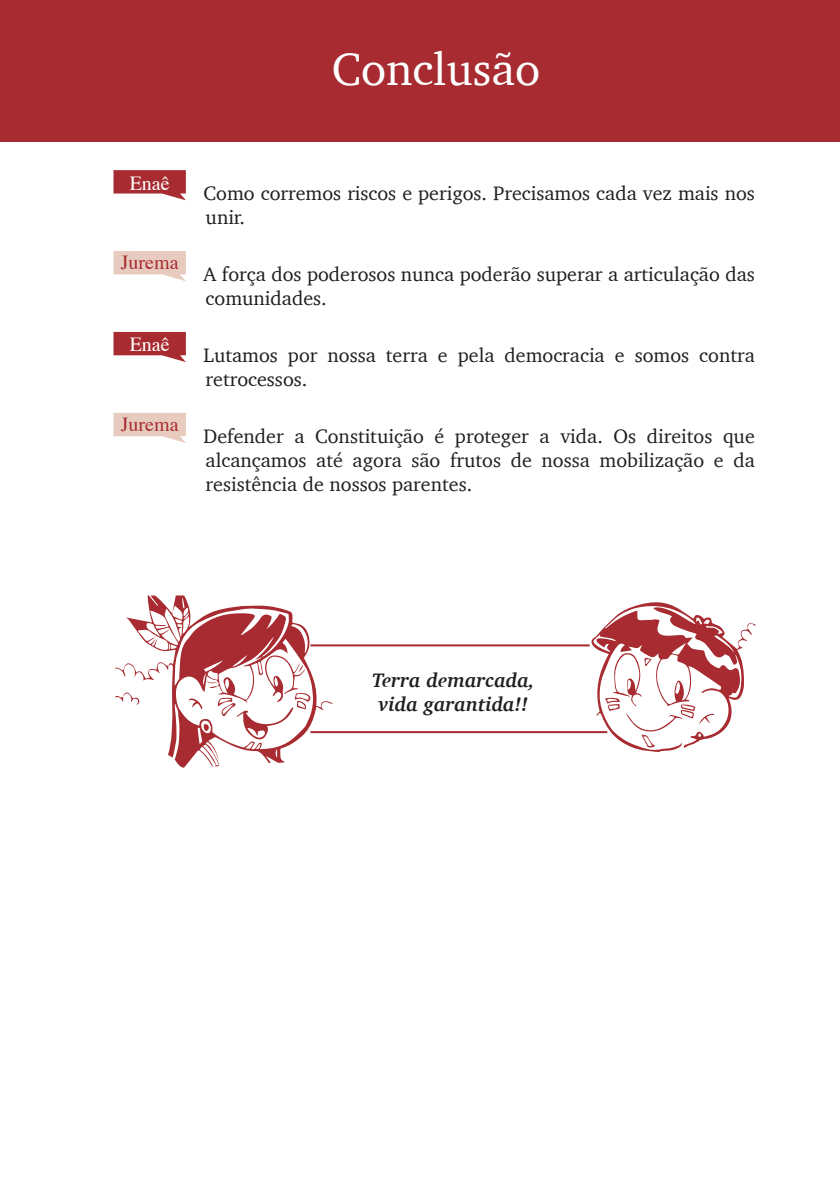
<style>
.page{position:relative;width:840px;height:1191px;background:#fff}
.page>*{position:absolute;margin:0;border:0;box-sizing:border-box;transform-origin:0 0}
.t1{font:46.4px "Charter";color:#fff}
.t2{font:20px/24px "Charter";color:#231f20}
.t3{font:italic 700 20px/24px "Charter";color:#231f20;text-align:center}
.t4{font:20px "Times";color:#a72b30}
.t5{font:20px "Times";color:#fff}
</style>
<div class="page">
<svg style="left:113px;top:170px;width:73px;height:30px"></svg>
<div style="left:118px;top:174px;width:64px;height:18px;background:#a72b30"></div>
<svg style="left:113px;top:251px;width:73px;height:30px"></svg>
<div style="left:118px;top:254px;width:64px;height:18px;background:#e8cbbf"></div>
<svg style="left:113px;top:332px;width:73px;height:30px"></svg>
<div style="left:118px;top:336px;width:64px;height:18px;background:#a72b30"></div>
<svg style="left:113px;top:413px;width:73px;height:30px"></svg>
<div style="left:118px;top:416px;width:64px;height:18px;background:#e8cbbf"></div>
<div style="left:0;top:0;width:839px;height:141px;background:#a72b30"></div>
<svg style="left:590px;top:602px;width:164px;height:150px"></svg>
<svg style="left:115px;top:595px;width:217px;height:172px"></svg>
<hr style="left:310px;top:644px;width:279px;height:2px;background:#a72b30">
<hr style="left:310px;top:731px;width:297px;height:2px;background:#a72b30">
<h1 class="t1" style="left:331px;top:29px;width:210px">Conclusão</h1>
<p class="t5" style="left:130px;top:164px;width:41px">Enaê</p>
<p class="t4" style="left:121px;top:244px;width:59px">Jurema</p>
<p class="t5" style="left:130px;top:326px;width:41px">Enaê</p>
<p class="t4" style="left:121px;top:406px;width:59px">Jurema</p>
<p class="t2" style="left:203px;top:181px;width:552px">Como corremos riscos e perigos. Precisamos cada vez mais nos unir.</p>
<p class="t2" style="left:203px;top:262px;width:552px">A força dos poderosos nunca poderão superar a articulação das comunidades.</p>
<p class="t2" style="left:203px;top:343px;width:552px">Lutamos por nossa terra e pela democracia e somos contra retrocessos.</p>
<p class="t2" style="left:203px;top:424px;width:552px;text-align:justify">Defender a Constituição é proteger a vida. Os direitos que alcançamos até agora são frutos de nossa mobilização e da resistência de nossos parentes.</p>
<p class="t3" style="left:372px;top:667px;width:164px">Terra demarcada, vida garantida!!</p>
</div>
